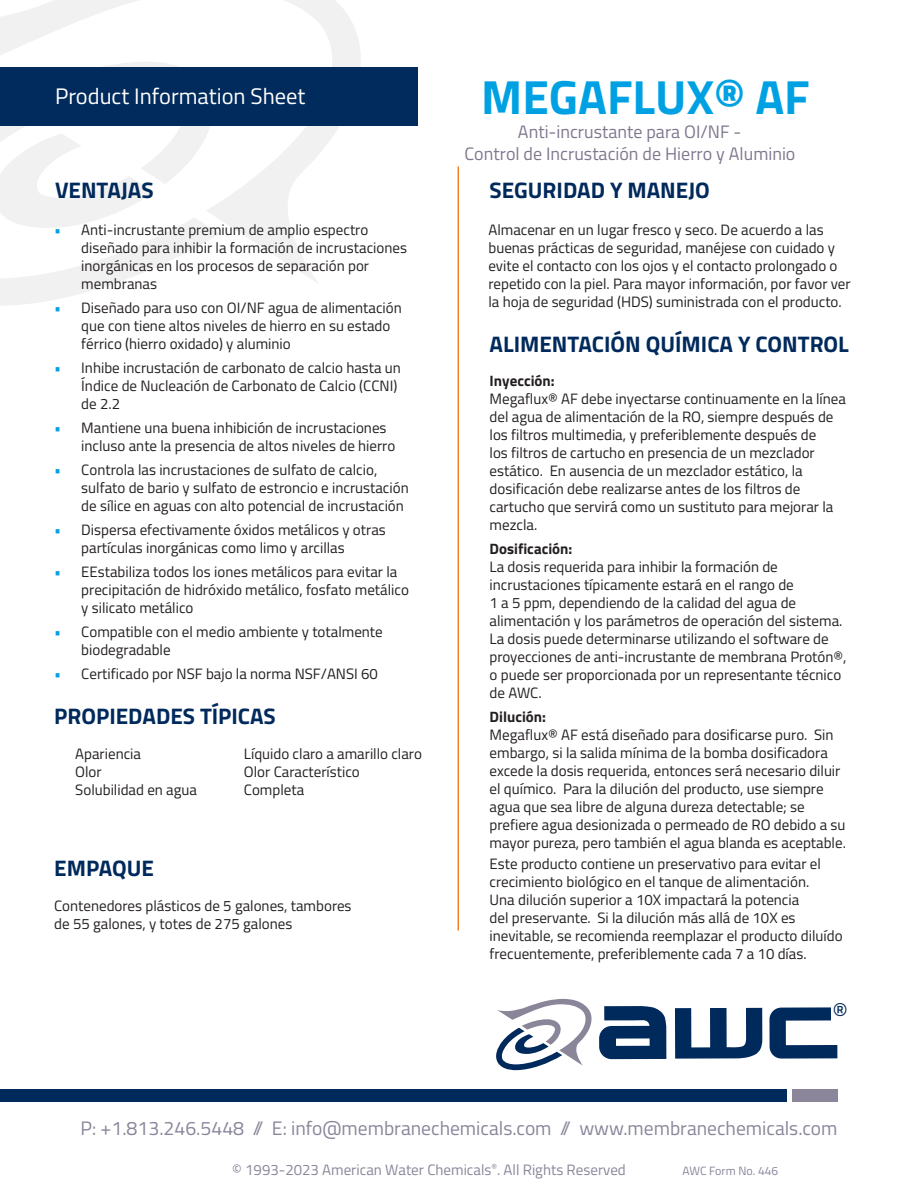
<style>
.page{position:relative;width:918px;height:1188px;background:#fff}
.page>*{position:absolute;margin:0;border:0;box-sizing:border-box;transform-origin:0 0}
.t1{font:700 48px "Titillium Web";color:#00a1e3}
.t2{font:24px "Titillium Web";color:#002b5c}
.t3{font:700 22.5px "Titillium Web";color:#00295c}
.t4{font:22.5px "Titillium Web";color:#fff}
.t5{font:19.5px "Titillium Web";color:#8b859a}
.t6{font:18px/22.8px "Titillium Web";color:#80778e;text-align:center}
.t7{font:15px/18px "Titillium Web";color:#231f20}
.t8{font:15px/18px "Titillium Web";color:#231f20}
.t9{font:15px "Titillium Web";color:#8b859a}
.t10{font:700 15px "Titillium Web";color:#231f20}
.t11{font:12px "Titillium Web";color:#8b859a}
.s1{color:#00a1e3}
.s2{font-style:inherit}
.s3{font-weight:700}
</style>
<div class="page">
<svg style="left:675px;top:1008px;width:87px;height:51px"></svg>
<svg style="left:769px;top:1007px;width:68px;height:52px"></svg>
<svg style="left:496px;top:999px;width:170px;height:71px"></svg>
<svg style="left:0;top:285px;width:108px;height:21px;fill:#f2f1f1"></svg>
<svg style="left:0;top:0;width:364px;height:285px"></svg>
<div style="left:0;top:68px;width:418px;height:58px;background:#002b5c"></div>
<hr style="left:458px;top:167px;width:1px;height:763px;background:#f48026">
<div style="left:0;top:1090px;width:786px;height:12px;background:#00295c"></div>
<div style="left:792px;top:1090px;width:45px;height:12px;background:#8b859a"></div>
<h3 class="t4" style="left:55px;top:80px;width:252px">Product Information Sheet</h3>
<h3 class="t3" style="left:55px;top:173px;width:100px">VENTAJAS</h3>
<p class="t7" style="left:81px;top:220px;width:327px;text-indent:-27px"><span class="s1">•</span> Anti-incrustante premium de amplio espectro diseñado para inhibir la formación de incrustaciones inorgánicas en los procesos de separación por membranas</p>
<p class="t7" style="left:81px;top:298px;width:322px;text-indent:-27px"><span class="s1">•</span> Diseñado para uso con OI/NF agua de alimentación que con tiene altos niveles de hierro en su estado férrico (hierro oxidado) y aluminio</p>
<p class="t7" style="left:81px;top:358px;width:321px;text-indent:-27px"><span class="s1">•</span> Inhibe incrustación de carbonato de calcio hasta un<br>Índice de Nucleación de Carbonato de Calcio (CCNI) de 2.2</p>
<p class="t7" style="left:81px;top:418px;width:316px;text-indent:-27px"><span class="s1">•</span> Mantiene una buena inhibición de incrustaciones incluso ante la presencia de altos niveles de hierro</p>
<p class="t7" style="left:81px;top:460px;width:329px;text-indent:-27px"><span class="s1">•</span> Controla las incrustaciones de sulfato de calcio, sulfato de bario y sulfato de estroncio e incrustación de sílice en aguas con alto potencial de incrustación</p>
<p class="t7" style="left:81px;top:520px;width:306px;text-indent:-27px"><span class="s1">•</span> Dispersa efectivamente óxidos metálicos y otras partículas inorgánicas como limo y arcillas</p>
<p class="t8" style="left:81px;top:562px;width:329px;text-indent:-27px"><span class="s1">•</span> <span class="s2">E</span>Estabiliza todos los iones metálicos para evitar la precipitación de hidróxido metálico, fosfato metálico y silicato metálico</p>
<p class="t7" style="left:81px;top:622px;width:303px;text-indent:-27px"><span class="s1">•</span> Compatible con el medio ambiente y totalmente biodegradable</p>
<p class="t7" style="left:54px;top:664px;width:325px"><span class="s1">•</span> Certificado por NSF bajo la norma NSF/ANSI 60</p>
<h3 class="t3" style="left:54px;top:699px;width:223px">PROPIEDADES TÍPICAS</h3>
<p class="t7" style="left:75px;top:744px;width:123px">Apariencia<br>Olor<br>Solubilidad en agua</p>
<p class="t7" style="left:244px;top:744px;width:180px">Líquido claro a amarillo claro<br>Olor Característico<br>Completa</p>
<h3 class="t3" style="left:54px;top:851px;width:101px">EMPAQUE</h3>
<p class="t7" style="left:54px;top:896px;width:299px">Contenedores plásticos de 5 galones, tambores de 55 galones, y totes de 275 galones</p>
<h1 class="t1" style="left:481px;top:61px;width:330px">MEGAFLUX<span class="s2">®</span> AF</h1>
<p class="t6" style="left:465px;top:119px;width:332px">Anti-incrustante para OI/NF -<br>Control de Incrustaci<span class="s2">ó</span>n d<span class="s2">e</span> Hierro y Aluminio</p>
<h3 class="t3" style="left:490px;top:173px;width:222px">SEGURIDAD Y MANEJO</h3>
<p class="t7" style="left:489px;top:220px;width:364px">Almacenar en un lugar fresco y seco. De acuerdo a las buenas prácticas de seguridad, manéjese con cuidado y evite el contacto con los ojos y el contacto prolongado o repetido con la piel. Para mayor información, por favor ver la hoja de seguridad (HDS) suministrada con el producto.</p>
<h3 class="t3" style="left:490px;top:327px;width:361px">ALIMENTACIÓN QUÍMICA Y CONTROL</h3>
<p class="t7" style="left:490px;top:371px;width:358px"><span class="s3">Inyección:<br></span>Megaflux<span class="s2">®</span> AF debe inyectarse continuamente en la línea del agua de alimentación de la RO, siempre después de los filtros multimedia, y preferiblemente después de<br>los filtros de cartucho en presencia de un mezclador estático. En ausencia de un mezclador estático, la dosificación debe realizarse antes de los filtros de cartucho que servirá como un sustituto para mejorar la mezcla.</p>
<p class="t10" style="left:490px;top:538px;width:84px">Dosificación:</p>
<p class="t7" style="left:490px;top:557px;width:358px">La dosis requerida para inhibir la formación de incrustaciones típicamente estará en el rango de<br>1 a 5 ppm, dependiendo de la calidad del agua de alimentación y los parámetros de operación del sistema.<br>La dosis puede determinarse utilizando el software de proyecciones de anti-incrustante de membrana Protón®, o puede ser proporcionada por un representante técnico de AWC.</p>
<p class="t7" style="left:490px;top:707px;width:358px"><span class="s3">Dilución:<br></span>Megaflux<span class="s2">®</span> AF está diseñado para dosificarse puro. Sin embargo, si la salida mínima de la bomba dosificadora excede la dosis requerida, entonces será necesario diluir el químico. Para la dilución del producto, use siempre agua que sea libre de alguna dureza detectable; se prefiere agua desionizada o permeado de RO debido a su mayor pureza, pero también el agua blanda es aceptable.</p>
<p class="t7" style="left:490px;top:854px;width:355px">Este producto contiene un preservativo para evitar el crecimiento biológico en el tanque de alimentación.<br>Una dilución superior a 10X impactará la potencia<br>del preservante. Si la dilución más allá de 10X es inevitable, se recomienda reemplazar el producto diluído frecuentemente, preferiblemente cada 7 a 10 días.</p>
<h2 class="t2" style="left:832px;top:994px;width:17px">®</h2>
<h3 class="t5" style="left:80px;top:1114px;width:759px">P: +1.813.246.5448 // E: info@membranechemicals.com // www.membranechemicals.com</h3>
<p class="t9" style="left:232px;top:1158px;width:395px">© 1993-202<span class="s2">3</span> American Water Chemicals<sup>®</sup>. All Rights Reserved</p>
<p class="t11" style="left:682px;top:1162px;width:97px">AWC Form No. 446</p>
</div>
